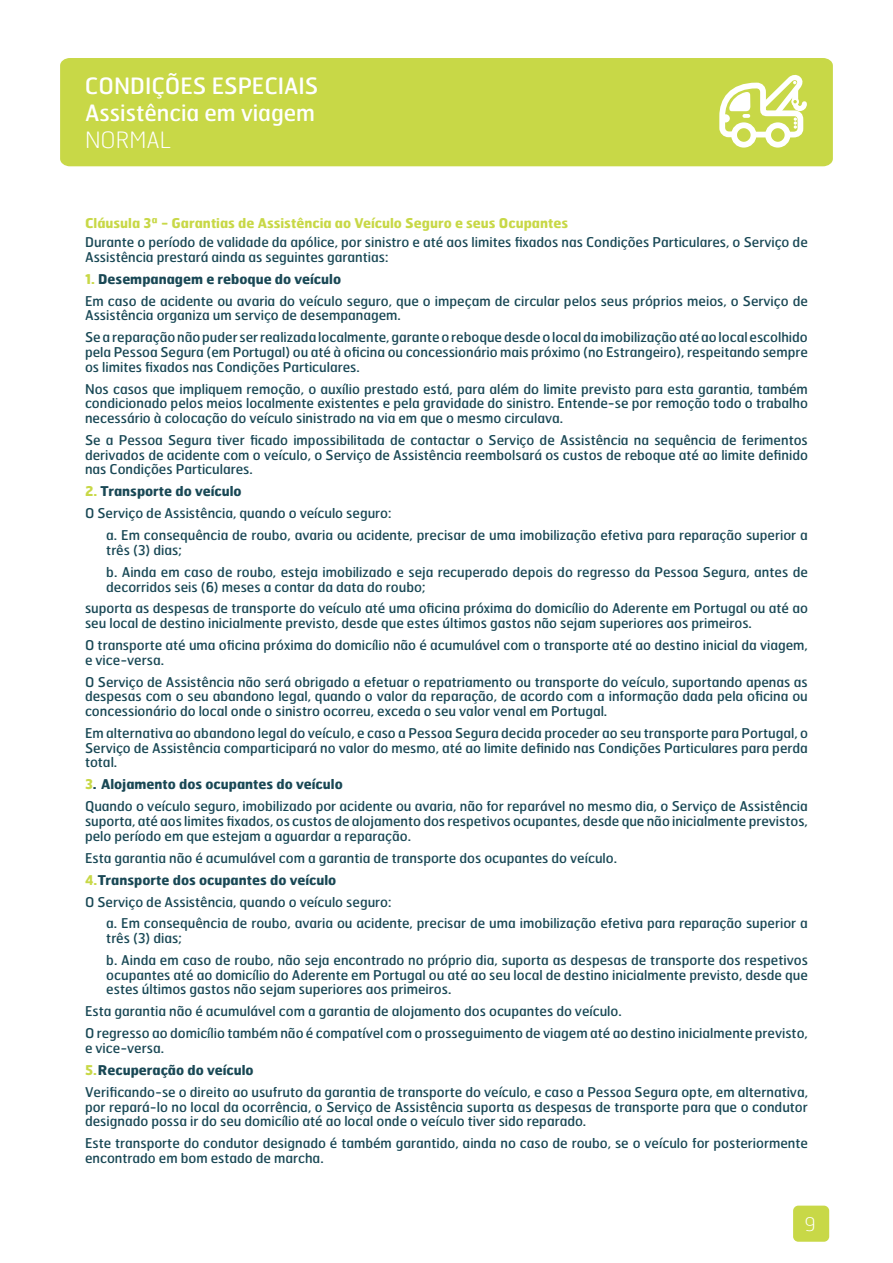
<style>
.page{position:relative;width:893px;height:1263px;background:#fff}
.page>*{position:absolute;margin:0;border:0;box-sizing:border-box;transform-origin:0 0}
.t1{font:22.5px/27px "Hermes";color:#fff}
.t2{font:100 22.5px "Hermes";color:#fff}
.t3{font:100 18.75px "Hermes";color:#fff}
.t4{font:13.5px/14.7px "Hermes";color:#194855}
.t5{font:700 13.5px "Hermes";color:#c8d847}
.t6{font:700 13.5px "Hermes";color:#194855}
.s1{font-weight:700;color:#c8d847}
.s2{font-weight:700}
.s3{color:#c8d847}
</style>
<div class="page">
<div style="left:793px;top:1205px;width:36px;height:37px;background:#c8d847;border-radius:5px"></div>
<div style="left:60px;top:58px;width:773px;height:108px;background:#c8d847"></div>
<div style="left:731px;top:122px;width:25px;height:26px;border:6px solid #fff;border-radius:50%"></div>
<div style="left:765px;top:122px;width:25px;height:26px;border:6px solid #fff;border-radius:50%"></div>
<svg style="left:716px;top:72px;width:93px;height:68px"></svg>
<h1 class="t1" style="left:85px;top:72px;width:235px">CONDIÇÕES ESPECIAIS<br>Assistência em viagem</h1>
<h1 class="t2" style="left:85px;top:126px;width:87px">NORMAL</h1>
<p class="t5" style="left:85px;top:214px;width:485px">Cláusula 3ª - Garantias de Assistência ao Veículo Seguro e seus Ocupantes</p>
<p class="t4" style="left:85px;top:234px;width:724px">Durante o período de validade da apólice, por sinistro e até aos limites fixados nas Condições Particulares, o Serviço de<br>Assistência prestará ainda as seguintes garantias:</p>
<p class="t4" style="left:85px;top:267px;width:724px;line-height:21.9px"><span class="s1">1.</span> <span class="s2">Desempanagem e reboque do veículo<br></span>Em caso de acidente ou avaria do veículo seguro, que o impeçam de circular pelos seus próprios meios, o Serviço de</p>
<p class="t4" style="left:85px;top:304px;width:724px;line-height:21.9px">Assistência organiza um serviço de desempanagem.<br>Se a reparação não puder ser realizada localmente, garante o reboque desde o local da imobilização até ao local escolhido</p>
<p class="t4" style="left:85px;top:344px;width:724px">pela Pessoa Segura (em Portugal) ou até à oficina ou concessionário mais próximo (no Estrangeiro), respeitando sempre os limites fixados nas Condições Particulares.</p>
<p class="t4" style="left:85px;top:381px;width:724px;text-align:justify">Nos casos que impliquem remoção, o auxílio prestado está, para além do limite previsto para esta garantia, também condicionado pelos meios localmente existentes e pela gravidade do sinistro. Entende-se por remoção todo o trabalho necessário à colocação do veículo sinistrado na via em que o mesmo circulava.</p>
<p class="t4" style="left:85px;top:432px;width:724px;text-align:justify">Se a Pessoa Segura tiver ficado impossibilitada de contactar o Serviço de Assistência na sequência de ferimentos derivados de acidente com o veículo, o Serviço de Assistência reembolsará os custos de reboque até ao limite definido nas Condições Particulares.</p>
<p class="t6" style="left:85px;top:483px;width:158px"><span class="s3">2.</span> Transporte do veículo</p>
<p class="t4" style="left:85px;top:506px;width:308px">O Serviço de Assistência, quando o veículo seguro:</p>
<p class="t4" style="left:106px;top:527px;width:703px">a. Em consequência de roubo, avaria ou acidente, precisar de uma imobilização efetiva para reparação superior a</p>
<p class="t4" style="left:106px;top:539px;width:703px;line-height:21.9px">três (3) dias;<br>b. Ainda em caso de roubo, esteja imobilizado e seja recuperado depois do regresso da Pessoa Segura, antes de</p>
<p class="t4" style="left:85px;top:575px;width:724px;line-height:21.9px;text-indent:21px">decorridos seis (6) meses a contar da data do roubo;<br>suporta as despesas de transporte do veículo até uma oficina próxima do domicílio do Aderente em Portugal ou até ao</p>
<p class="t4" style="left:85px;top:612px;width:724px;line-height:21.9px">seu local de destino inicialmente previsto, desde que estes últimos gastos não sejam superiores aos primeiros.<br>O transporte até uma oficina próxima do domicílio não é acumulável com o transporte até ao destino inicial da viagem,</p>
<p class="t4" style="left:85px;top:648px;width:724px;line-height:21.9px">e vice-versa.<br>O Serviço de Assistência não será obrigado a efetuar o repatriamento ou transporte do veículo, suportando apenas as</p>
<p class="t4" style="left:85px;top:689px;width:724px">despesas com o seu abandono legal, quando o valor da reparação, de acordo com a informação dada pela oficina ou concessionário do local onde o sinistro ocorreu, exceda o seu valor venal em Portugal.</p>
<p class="t4" style="left:85px;top:725px;width:724px;text-align:justify">Em alternativa ao abandono legal do veículo, e caso a Pessoa Segura decida proceder ao seu transporte para Portugal, o Serviço de Assistência comparticipará no valor do mesmo, até ao limite definido nas Condições Particulares para perda total.</p>
<p class="t4" style="left:85px;top:773px;width:724px;line-height:21.9px"><span class="s1">3</span><span class="s2">. Alojamento dos ocupantes do veículo<br></span>Quando o veículo seguro, imobilizado por acidente ou avaria, não for reparável no mesmo dia, o Serviço de Assistência</p>
<p class="t4" style="left:85px;top:813px;width:724px">suporta, até aos limites fixados, os custos de alojamento dos respetivos ocupantes, desde que não inicialmente previstos, pelo período em que estejam a aguardar a reparação.</p>
<p class="t4" style="left:85px;top:846px;width:533px;line-height:21.9px">Esta garantia não é acumulável com a garantia de transporte dos ocupantes do veículo.<br><span class="s1">4.</span><span class="s2">Transporte dos ocupantes do veículo<br></span>O Serviço de Assistência, quando o veículo seguro:</p>
<p class="t4" style="left:106px;top:916px;width:703px">a. Em consequência de roubo, avaria ou acidente, precisar de uma imobilização efetiva para reparação superior a três (3) dias;</p>
<p class="t4" style="left:106px;top:952px;width:703px;text-align:justify">b. Ainda em caso de roubo, não seja encontrado no próprio dia, suporta as despesas de transporte dos respetivos ocupantes até ao domicílio do Aderente em Portugal ou até ao seu local de destino inicialmente previsto, desde que estes últimos gastos não sejam superiores aos primeiros.</p>
<p class="t4" style="left:85px;top:1000px;width:724px;line-height:21.9px">Esta garantia não é acumulável com a garantia de alojamento dos ocupantes do veículo.<br>O regresso ao domicílio também não é compatível com o prosseguimento de viagem até ao destino inicialmente previsto,</p>
<p class="t4" style="left:85px;top:1037px;width:724px;line-height:21.9px">e vice-versa.<br><span class="s1">5.</span><span class="s2">Recuperação do veículo<br></span>Verificando-se o direito ao usufruto da garantia de transporte do veículo, e caso a Pessoa Segura opte, em alternativa,</p>
<p class="t4" style="left:85px;top:1099px;width:724px">por repará-lo no local da ocorrência, o Serviço de Assistência suporta as despesas de transporte para que o condutor designado possa ir do seu domicílio até ao local onde o veículo tiver sido reparado.</p>
<p class="t4" style="left:85px;top:1135px;width:724px">Este transporte do condutor designado é também garantido, ainda no caso de roubo, se o veículo for posteriormente encontrado em bom estado de marcha.</p>
<h2 class="t3" style="left:805px;top:1212px;width:13px">9</h2>
</div>
